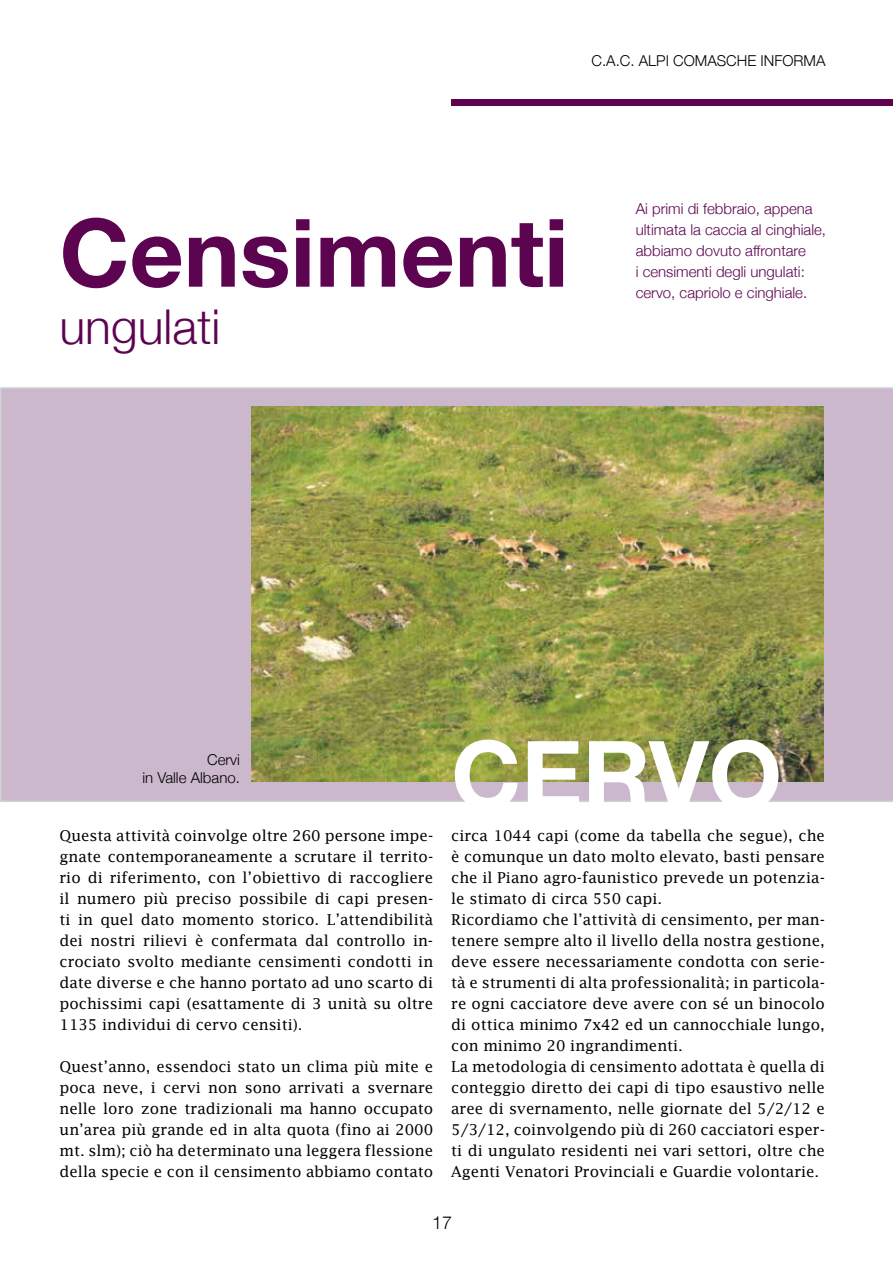
<style>
.page{position:relative;width:893px;height:1263px;background:#fff}
.page>*{position:absolute;margin:0;border:0;box-sizing:border-box;transform-origin:0 0}
.t1{font:700 94.5px "Helvetica Neue";color:#5d0450}
.t2{font:700 94.5px "Helvetica Neue";color:#fff}
.t3{font:300 48px "Helvetica Neue";color:#5d0450}
.t4{font:300 18px "Helvetica Neue";color:#000}
.t5{font:15px/21px "Lucida Fax";color:#000;text-align:justify}
.t6{font:300 15px/21px "Helvetica Neue";color:#5d0450}
.t7{font:300 15px/18px "Helvetica Neue";color:#000;text-align:right}
</style>
<div class="page">
<div style="left:451px;top:99px;width:442px;height:7px;background:#5d0450"></div>
<div style="left:0;top:387px;width:893px;height:415px;background:#ccb8cd"></div>
<img style="left:251px;top:407px;width:573px;height:375px">
<p class="t7" style="left:591px;top:50px;width:235px">C.A.C. ALPI COMASCHE INFORMA</p>
<h1 class="t1" style="left:60px;top:179px;width:510px">Censimenti</h1>
<h2 class="t3" style="left:60px;top:288px;width:162px">ungulati</h2>
<p class="t6" style="left:636px;top:198px;width:192px">Ai primi di febbraio, appena ultimata la caccia al cinghiale, abbiamo dovuto affrontare<br>i censimenti degli ungulati: cervo, capriolo e cinghiale.</p>
<p class="t7" style="left:142px;top:750px;width:99px">Cervi<br>in Valle Albano.</p>
<p class="t5" style="left:60px;top:825px;width:375px">Questa attività coinvolge oltre 260 persone impe&shy;gnate contemporaneamente a scrutare il territo&shy;rio di riferimento, con l’obiettivo di raccogliere il numero più preciso possibile di capi presen&shy;ti in quel dato momento storico. L’attendibilità dei nostri rilievi è confermata dal controllo in&shy;crociato svolto mediante censimenti condotti in date diverse e che hanno portato ad uno scarto di pochissimi capi (esattamente di 3 unità su oltre 1135 individui di cervo censiti).</p>
<p class="t5" style="left:60px;top:1056px;width:375px">Quest’anno, essendoci stato un clima più mite e poca neve, i cervi non sono arrivati a svernare nelle loro zone tradizionali ma hanno occupato un’area più grande ed in alta quota (fino ai 2000 mt. slm); ciò ha determinato una leggera flessione della specie e con il censimento abbiamo contato</p>
<h1 class="t2" style="left:451px;top:701px;width:332px">CERVO</h1>
<p class="t5" style="left:451px;top:824px;width:375px;text-align:left">circa 1044 capi (come da tabella che segue), che è comunque un dato molto elevato, basti pensare che il Piano agro-faunistico prevede un potenzia&shy;le stimato di circa 550 capi.<br>Ricordiamo che l’attività di censimento, per man&shy;tenere sempre alto il livello della nostra gestione, deve essere necessariamente condotta con serie&shy;tà e strumenti di alta professionalità; in particola&shy;re ogni cacciatore deve avere con sé un binocolo di ottica minimo 7x42 ed un cannocchiale lungo, con minimo 20 ingrandimenti.<br>La metodologia di censimento adottata è quella di conteggio diretto dei capi di tipo esaustivo nelle aree di svernamento, nelle giornate del 5/2/12 e 5/3/12, coinvolgendo più di 260 cacciatori esper&shy;ti di ungulato residenti nei vari settori, oltre che Agenti Venatori Provinciali e Guardie volontarie.</p>
<p class="t4" style="left:432px;top:1208px;width:22px">17</p>
</div>
